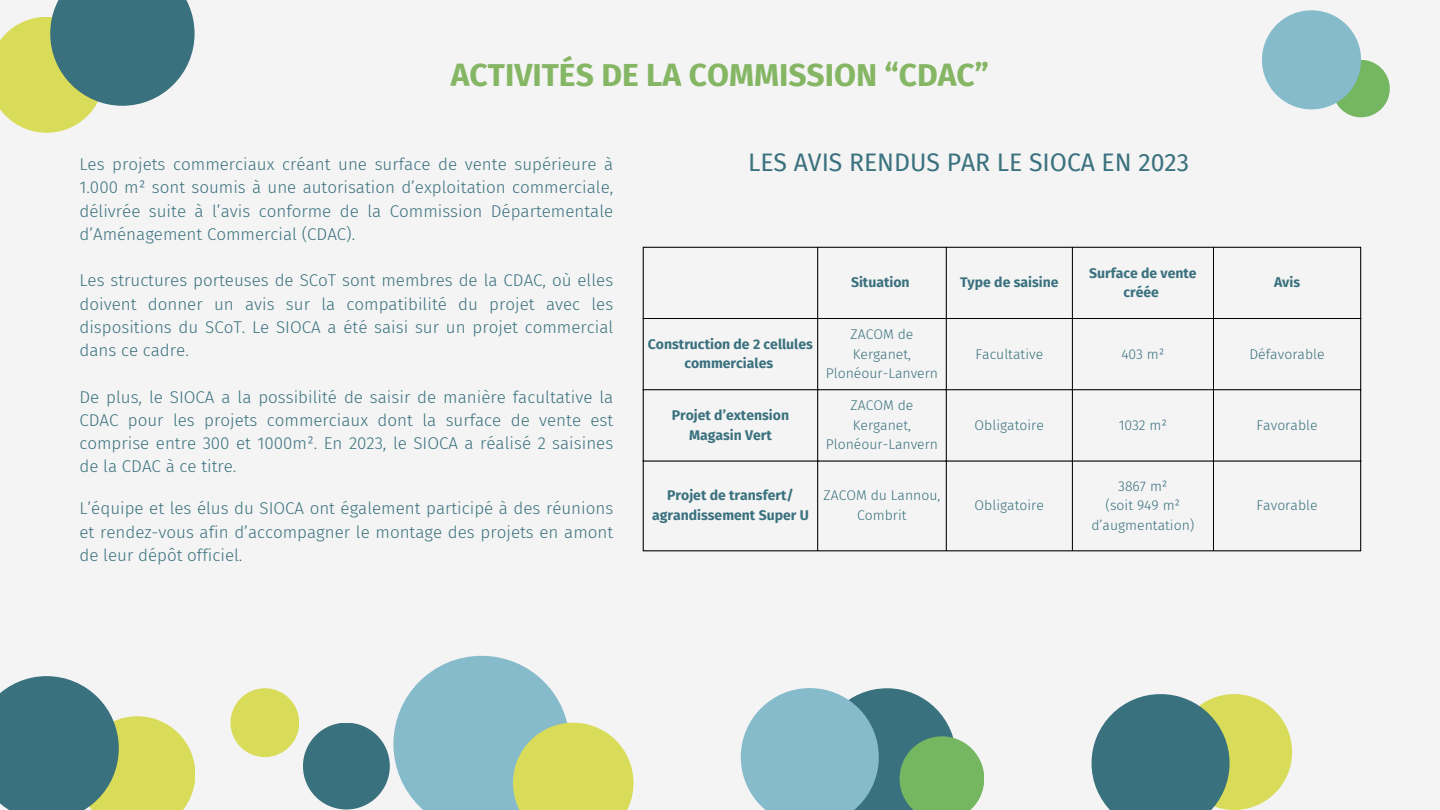
<style>
.page{position:relative;width:1440px;height:810px;background:#f4f4f4}
.page>*{position:absolute;margin:0;border:0;box-sizing:border-box;transform-origin:0 0}
.t1{font:700 31.8px "Fira Sans";color:#85b664}
.t2{font:24.8px "Fira Sans";color:#3a717e}
.t3{font:300 17px/23.2px "Fira Sans";color:#3a717e;text-align:justify}
.t4{font:300 14px/19.5px "Fira Sans";color:#3a717e;text-align:center}
.t5{font:700 14px/19.5px "Fira Sans";color:#3a717e;text-align:center}
</style>
<div class="page">
<hr style="left:643px;top:248px;width:1px;height:302px;background:#000">
<hr style="left:817px;top:248px;width:1px;height:302px;background:#000">
<hr style="left:946px;top:248px;width:1px;height:302px;background:#000">
<hr style="left:1072px;top:248px;width:1px;height:302px;background:#000">
<hr style="left:1213px;top:248px;width:1px;height:302px;background:#000">
<hr style="left:1360px;top:248px;width:1px;height:302px;background:#000">
<hr style="left:643px;top:247px;width:718px;height:1px;background:#000">
<hr style="left:643px;top:318px;width:718px;height:1px;background:#000">
<hr style="left:643px;top:389px;width:718px;height:1px;background:#000">
<hr style="left:643px;top:461px;width:718px;height:1px;background:#000">
<hr style="left:643px;top:550px;width:718px;height:1px;background:#000">
<div style="left:1176px;top:694px;width:116px;height:116px;background:#d9dc59;border-radius:50%"></div>
<svg style="left:741px;top:688px;width:243px;height:122px"></svg>
<svg style="left:1092px;top:694px;width:138px;height:116px"></svg>
<svg style="left:0;top:676px;width:195px;height:134px"></svg>
<div style="left:230px;top:688px;width:69px;height:69px;background:#d9dc59;border-radius:50%"></div>
<div style="left:303px;top:723px;width:87px;height:87px;background:#3a717e;border-radius:50%"></div>
<svg style="left:393px;top:656px;width:241px;height:154px"></svg>
<div style="left:1332px;top:60px;width:58px;height:57px;background:#75b761;border-radius:50%"></div>
<svg style="left:0;top:0;width:195px;height:133px"></svg>
<div style="left:1262px;top:10px;width:99px;height:99px;background:#86bbcc;border-radius:50%"></div>
<p class="t1" style="left:451px;top:57px;width:540px">ACTIVITÉS DE LA COMMISSION “CDAC”</p>
<p class="t3" style="left:79px;top:153px;width:535px">Les projets commerciaux créant une surface de vente supérieure à</p>
<p class="t2" style="left:748px;top:148px;width:443px">LES AVIS RENDUS PAR LE SIOCA EN 2023</p>
<p class="t3" style="left:79px;top:176px;width:535px">1.000 m² sont soumis à une autorisation d’exploitation commerciale, délivrée suite à l’avis conforme de la Commission Départementale d’Aménagement Commercial (CDAC).</p>
<p class="t3" style="left:79px;top:269px;width:535px">Les structures porteuses de SCoT sont membres de la CDAC, où elles doivent donner un avis sur la compatibilité du projet avec les dispositions du SCoT. Le SIOCA a été saisi sur un projet commercial dans ce cadre.</p>
<p class="t3" style="left:79px;top:385px;width:535px">De plus, le SIOCA a la possibilité de saisir de manière facultative la CDAC pour les projets commerciaux dont la surface de vente est comprise entre 300 et 1000m². En 2023, le SIOCA a réalisé 2 saisines de la CDAC à ce titre.</p>
<h2 class="t5" style="left:851px;top:273px;width:60px">Situation</h2>
<p class="t5" style="left:960px;top:273px;width:100px">Type de saisine</p>
<p class="t5" style="left:1089px;top:263px;width:109px">Surface de vente créée</p>
<p class="t5" style="left:1274px;top:273px;width:28px">Avis</p>
<p class="t5" style="left:648px;top:334px;width:167px">Construction de 2 cellules commerciales</p>
<p class="t4" style="left:826px;top:325px;width:114px">ZACOM de<br>Kerganet,<br>Plonéour-Lanvern</p>
<p class="t4" style="left:975px;top:344px;width:69px">Facultative</p>
<p class="t4" style="left:1121px;top:344px;width:45px">403 m²</p>
<p class="t4" style="left:1249px;top:344px;width:77px">Défavorable</p>
<p class="t5" style="left:672px;top:406px;width:119px">Projet d’extension<br>Magasin Vert</p>
<p class="t4" style="left:826px;top:396px;width:114px">ZACOM de<br>Kerganet,<br>Plonéour-Lanvern</p>
<p class="t4" style="left:975px;top:415px;width:71px">Obligatoire</p>
<p class="t4" style="left:1119px;top:415px;width:50px">1032 m²</p>
<p class="t4" style="left:1257px;top:415px;width:63px">Favorable</p>
<h1 class="t3" style="left:79px;top:497px;width:535px">L’équipe et les élus du SIOCA ont également participé à des réunions et rendez-vous afin d’accompagner le montage des projets en amont de leur dépôt officiel.</h1>
<p class="t5" style="left:652px;top:486px;width:158px">Projet de transfert/ agrandissement Super U</p>
<p class="t4" style="left:824px;top:486px;width:118px">ZACOM du Lannou,</p>
<p class="t4" style="left:857px;top:505px;width:51px">Combrit</p>
<p class="t4" style="left:975px;top:496px;width:71px">Obligatoire</p>
<p class="t4" style="left:1118px;top:476px;width:51px">3867 m²</p>
<p class="t4" style="left:1091px;top:496px;width:105px">(soit 949 m² d’augmentation)</p>
<p class="t4" style="left:1257px;top:496px;width:63px">Favorable</p>
</div>
